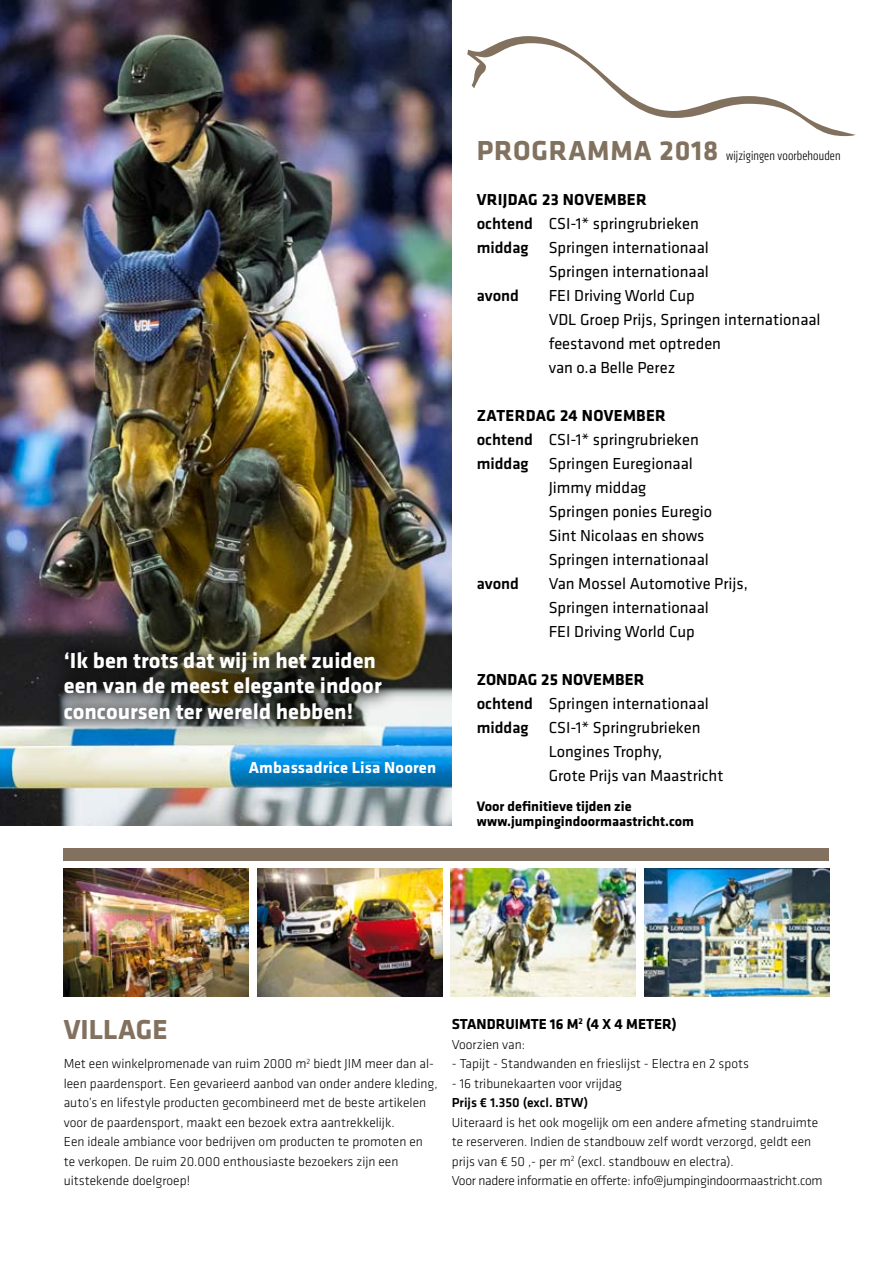
<style>
.page{position:relative;width:893px;height:1263px;background:#fff}
.page>*{position:absolute;margin:0;border:0;box-sizing:border-box;transform-origin:0 0}
.t1{font:700 28.5px "Klavika";color:#81715e}
.t2{font:700 22.5px/25.5px "Klavika";color:#fff}
.t3{font:16.5px/24px "Klavika";color:#000}
.t4{font:700 16.5px "Klavika";letter-spacing:.02em;color:#000}
.t5{font:700 16.5px "Klavika";letter-spacing:.01em;color:#fff}
.t6{font:500 16.5px "Klavika";letter-spacing:-.005em;color:#000}
.t7{font:700 15px "Klavika";color:#000}
.t8{font:700 14.25px/15px "Klavika";color:#000}
.t9{font:300 13.5px/19.5px "Klavika";color:#000}
.t10{font:300 condensed 13.5px "Klavika";letter-spacing:.01em;color:#000}
.t11{font:500 13.5px "Klavika";color:#000}
.s1{font-weight:700;font-stretch:normal;font-size:28.5px;color:#81715e}
.s2{font-weight:500}
</style>
<div class="page">
<img style="left:0;top:0;width:452px;height:825px">
<svg style="left:467px;top:36px;width:388px;height:100px"></svg>
<img style="left:257px;top:869px;width:185px;height:127px">
<img style="left:64px;top:869px;width:185px;height:127px">
<img style="left:451px;top:869px;width:185px;height:127px">
<img style="left:644px;top:869px;width:185px;height:127px">
<div style="left:64px;top:848px;width:765px;height:13px;background:#81715e"></div>
<div style="left:45px;top:632px;width:356px;height:107px;background:#000;opacity:.75"></div>
<h2 class="t2" style="left:64px;top:646px;width:319px">‘Ik ben trots dat wij in het zuiden een van de meest elegante indoor concoursen ter wereld hebben!</h2>
<p class="t5" style="left:249px;top:755px;width:189px">Ambassadrice Lisa Nooren</p>
<h1 class="t1" style="left:477px;top:130px;width:37px">PROGR</h1>
<p class="t10" style="left:568px;top:148px;width:273px"><span class="s1">AMMA 2018</span> wijzigingen voorbehouden</p>
<p class="t4" style="left:477px;top:187px;width:30px">Vrijda</p>
<p class="t4" style="left:528px;top:187px;width:120px">g 23 november</p>
<p class="t3" style="left:477px;top:211px;width:224px"><span class="s2">ochtend</span> CSI-1* springrubrieken</p>
<p class="t3" style="left:477px;top:235px;width:234px"><span class="s2">middag</span> Springen internationaal</p>
<p class="t3" style="left:549px;top:259px;width:162px">Springen internationaal</p>
<p class="t6" style="left:477px;top:284px;width:44px">avond</p>
<p class="t3" style="left:549px;top:283px;width:273px">FEI Driving World Cup<br>VDL Groep Prijs, Springen internationaal feestavond met optreden<br>van o.a Belle Perez</p>
<p class="t4" style="left:477px;top:403px;width:191px">Zaterdag 24 november</p>
<p class="t3" style="left:477px;top:427px;width:224px"><span class="s2">ochtend</span> CSI-1* springrubrieken</p>
<p class="t3" style="left:477px;top:451px;width:218px"><span class="s2">middag</span> Springen Euregionaal</p>
<p class="t3" style="left:549px;top:475px;width:99px">Jimmy middag</p>
<p class="t3" style="left:549px;top:499px;width:165px">Springen ponies Euregio</p>
<p class="t3" style="left:549px;top:523px;width:157px">Sint Nicolaas en shows</p>
<p class="t3" style="left:549px;top:547px;width:162px">Springen internationaal</p>
<p class="t6" style="left:477px;top:572px;width:44px">avond</p>
<p class="t3" style="left:549px;top:571px;width:201px">Van Mossel Automotive Prijs,<br>Springen internationaal<br>FEI Driving World Cup</p>
<p class="t4" style="left:477px;top:667px;width:169px">Zondag 25 november</p>
<p class="t3" style="left:477px;top:691px;width:234px"><span class="s2">ochtend</span> Springen internationaal</p>
<p class="t3" style="left:477px;top:715px;width:225px"><span class="s2">middag</span> CSI-1* Springrubrieken</p>
<p class="t3" style="left:549px;top:739px;width:115px">Longines Trophy,</p>
<p class="t3" style="left:549px;top:763px;width:176px">Grote Prijs van Maastricht</p>
<p class="t8" style="left:477px;top:798px;width:219px">Voor definitieve tijden zie www.jumpingindoormaastricht.com</p>
<h1 class="t1" style="left:64px;top:1009px;width:88px">VILLAGE</h1>
<p class="t9" style="left:64px;top:1054px;width:375px">Met een winkelpromenade van ruim 2000 m<sup>2</sup> biedt JIM meer dan al&shy;leen paardensport. Een gevarieerd aanbod van onder andere kleding, auto’s en lifestyle producten gecombineerd met de beste artikelen voor de paardensport, maakt een bezoek extra aantrekkelijk.<br>Een ideale ambiance voor bedrijven om producten te promoten en te verkopen. De ruim 20.000 enthousiaste bezoekers zijn een uitstekende doelgroep!</p>
<p class="t7" style="left:452px;top:1013px;width:226px">Standrui mte 16 m<sup>2</sup> (4 x 4 meter)</p>
<p class="t9" style="left:452px;top:1034px;width:75px">Voorzien van:</p>
<p class="t9" style="left:452px;top:1054px;width:299px">- Tapijt - Standwanden en frieslijst - Electra en 2 spots</p>
<p class="t9" style="left:452px;top:1073px;width:172px">- 16 tribunekaarten voor vrijdag</p>
<p class="t11" style="left:452px;top:1093px;width:138px">Prijs € 1.350 (excl. BTW)</p>
<p class="t9" style="left:452px;top:1112px;width:372px">Uiteraard is het ook mogelijk om een andere afmeting standruimte te reserveren. Indien de standbouw zelf wordt verzorgd, geldt een prijs van € 50 ,- per m<sup>2</sup> (excl. standbouw en electra).<br>Voor nadere informatie en offerte: info@jumpingindoormaastricht.com</p>
</div>
